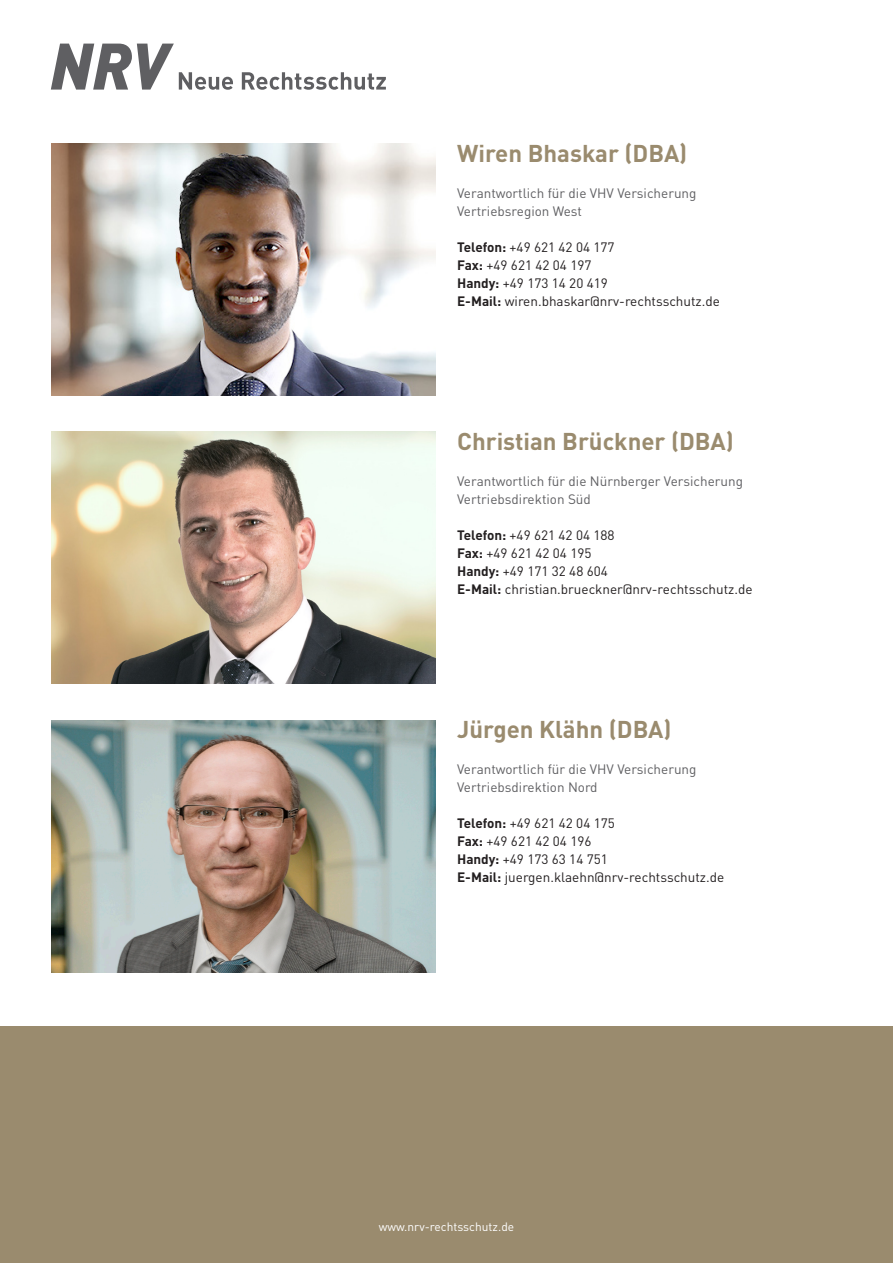
<style>
.page{position:relative;width:893px;height:1263px;background:#fff}
.page>*{position:absolute;margin:0;border:0;box-sizing:border-box;transform-origin:0 0}
.head{font:700 24px "DINOT";color:#9a8b6e}
.Fließtext{font:13.5px "DINOT";color:#231f20}
.Subhead{font:13.5px "DINOT";color:#5f5f62}
.t1{font:12px "DINOT";color:#fff}
.s1{font-weight:700}
</style>
<div class="page">
<div style="left:0;top:1026px;width:893px;height:237px;background:#9a8b6e"></div>
<svg style="left:51px;top:44px;width:335px;height:46px"></svg>
<img style="left:51px;top:431px;width:385px;height:252px">
<img style="left:51px;top:720px;width:385px;height:252px">
<img style="left:51px;top:143px;width:385px;height:252px">
<p class="head" style="left:457px;top:138px;width:232px">Wiren Bhaskar (DBA)</p>
<p class="Subhead" style="left:457px;top:185px;width:241px">Verantwortlich für die VHV Versicherung</p>
<p class="Subhead" style="left:457px;top:203px;width:126px">Vertriebsregion West</p>
<p class="Fließtext" style="left:457px;top:239px;width:159px"><span class="s1">Telefon:</span> +49 621 42 04 177</p>
<p class="Fließtext" style="left:457px;top:257px;width:136px"><span class="s1">Fax:</span> +49 621 42 04 197</p>
<p class="Fließtext" style="left:457px;top:275px;width:152px"><span class="s1">Handy:</span> +49 173 14 20 419</p>
<p class="Fließtext" style="left:457px;top:293px;width:264px"><span class="s1">E-Mail:</span> wiren.bhaskar@nrv-rechtsschutz.de</p>
<p class="head" style="left:457px;top:426px;width:278px">Christian Brückner (DBA)</p>
<p class="Subhead" style="left:457px;top:473px;width:287px">Verantwortlich für die Nürnberger Versicherung</p>
<p class="Subhead" style="left:457px;top:491px;width:135px">Vertriebsdirektion Süd</p>
<p class="Fließtext" style="left:457px;top:527px;width:159px"><span class="s1">Telefon:</span> +49 621 42 04 188</p>
<p class="Fließtext" style="left:457px;top:545px;width:136px"><span class="s1">Fax:</span> +49 621 42 04 195</p>
<p class="Fließtext" style="left:457px;top:563px;width:152px"><span class="s1">Handy:</span> +49 171 32 48 604</p>
<p class="Fließtext" style="left:457px;top:581px;width:297px"><span class="s1">E-Mail:</span> christian.brueckner@nrv-rechtsschutz.de</p>
<p class="head" style="left:457px;top:714px;width:216px">Jürgen Klähn (DBA)</p>
<p class="Subhead" style="left:457px;top:761px;width:241px">Verantwortlich für die VHV Versicherung</p>
<p class="Subhead" style="left:457px;top:779px;width:142px">Vertriebsdirektion Nord</p>
<p class="Fließtext" style="left:457px;top:815px;width:159px"><span class="s1">Telefon:</span> +49 621 42 04 175</p>
<p class="Fließtext" style="left:457px;top:833px;width:136px"><span class="s1">Fax:</span> +49 621 42 04 196</p>
<p class="Fließtext" style="left:457px;top:851px;width:152px"><span class="s1">Handy:</span> +49 173 63 14 751</p>
<p class="Fließtext" style="left:457px;top:869px;width:269px"><span class="s1">E-Mail:</span> juergen.klaehn@nrv-rechtsschutz.de</p>
<p class="t1" style="left:379px;top:1219px;width:137px">www.nrv-rechtsschutz.de</p>
</div>
